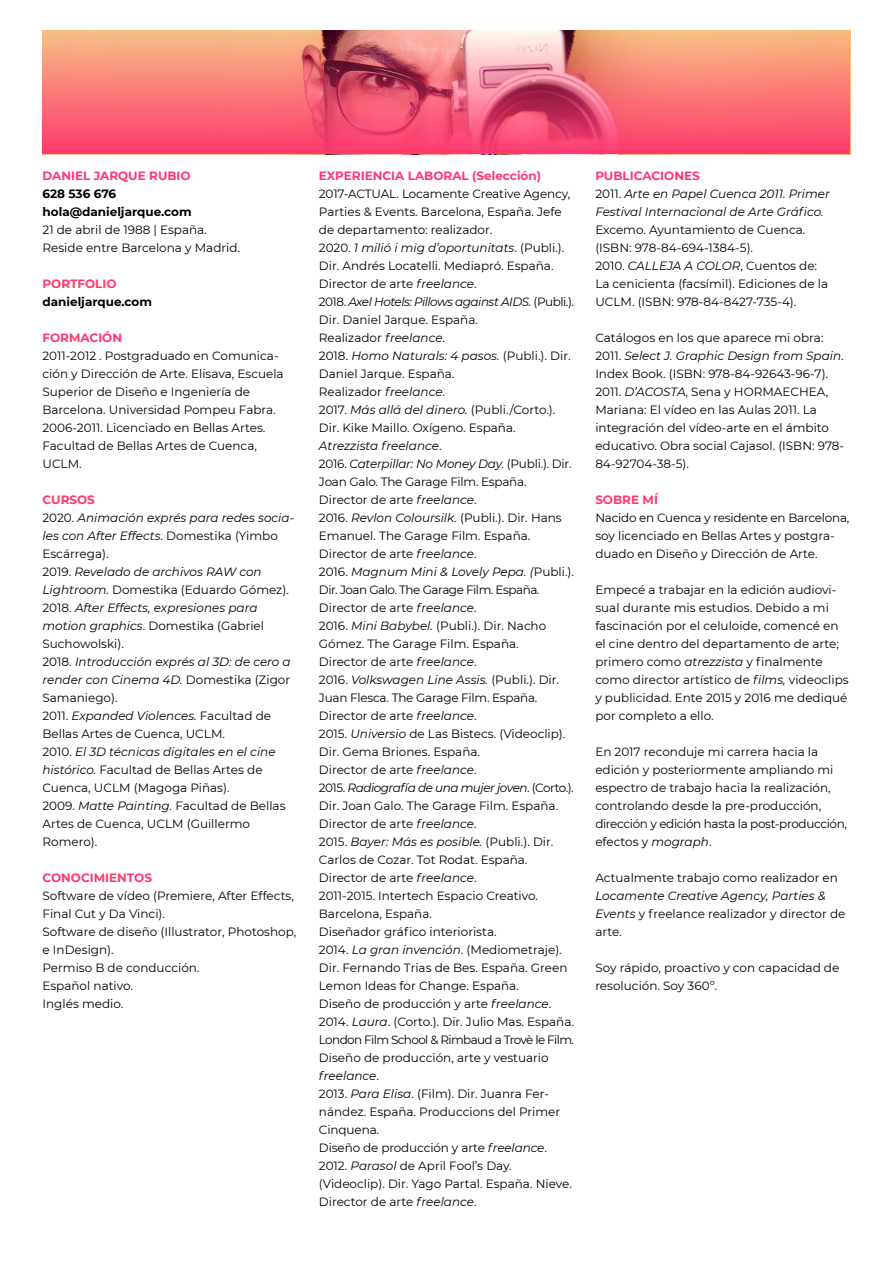
<style>
.page{position:relative;width:893px;height:1263px;background:#fff}
.page>*{position:absolute;margin:0;border:0;box-sizing:border-box;transform-origin:0 0}
.t1{font:12px/18px "Montserrat";color:#000}
.t2{font:italic 12px/18px "Montserrat";color:#000}
.t3{font:700 12px "Montserrat";color:#ff386f}
.t4{font:700 12px/18px "Montserrat";color:#000}
.s1{font-weight:700;color:#ff386f}
.s2{font-style:italic}
.s3{font-weight:700;font-style:normal;color:#ff386f}
.s4{font-style:normal}
</style>
<div class="page">
<img style="left:43px;top:31px;width:807px;height:123px">
<p class="t3" style="left:43px;top:168px;width:150px">DANIEL JARQUE RUBIO</p>
<p class="t4" style="left:43px;top:185px;width:151px">628 536 676 hola@danieljarque.com</p>
<p class="t1" style="left:43px;top:221px;width:199px">21 de abril de 1988 | España.<br>Reside entre Barcelona y Madrid.</p>
<p class="t3" style="left:43px;top:276px;width:76px">PORTFOLIO</p>
<p class="t4" style="left:43px;top:293px;width:111px">danieljarque.com</p>
<p class="t3" style="left:43px;top:330px;width:81px">FORMACIÓN</p>
<p class="t1" style="left:43px;top:347px;width:243px">2011-2012 . Postgraduado en Comunica&shy;ción y Dirección de Arte. Elisava, Escuela Superior de Diseño e Ingeniería de Barcelona. Universidad Pompeu Fabra.<br>2006-2011. Licenciado en Bellas Artes.<br>Facultad de Bellas Artes de Cuenca, UCLM.</p>
<p class="t1" style="left:43px;top:491px;width:253px"><span class="s1">CURSOS<br></span>2020. <span class="s2">Animación exprés para redes socia&shy;les con After Effects</span>. Domestika (Yimbo<br>Escárrega).<br>2019. <span class="s2">Revelado de archivos RAW con<br>Lightroom.</span> Domestika (Eduardo Gómez).<br>2018. <span class="s2">After Effects, expresiones para motion graphics</span>. Domestika (Gabriel<br>Suchowolski).<br>2018. <span class="s2">Introducción exprés al 3D: de cero a render con Cinema 4D.</span> Domestika (Zigor<br>Samaniego).<br>2011. <span class="s2">Expanded Violences.</span> Facultad de<br>Bellas Artes de Cuenca, UCLM.<br>2010. <span class="s2">El 3D técnicas digitales en el cine histórico.</span> Facultad de Bellas Artes de<br>Cuenca, UCLM (Magoga Piñas).<br>2009. <span class="s2">Matte Painting.</span> Facultad de Bellas<br>Artes de Cuenca, UCLM (Guillermo<br>Romero).</p>
<p class="t3" style="left:43px;top:870px;width:111px">CONOCIMIENTOS</p>
<p class="t1" style="left:43px;top:887px;width:255px">Software de vídeo (Premiere, After Effects,<br>Final Cut y Da Vinci).<br>Software de diseño (Illustrator, Photoshop, e InDesign).<br>Permiso B de conducción.<br>Español nativo.<br>Inglés medio.</p>
<p class="t3" style="left:319px;top:168px;width:224px">EXPERIENCIA LABORAL (Selección)</p>
<p class="t1" style="left:319px;top:185px;width:257px">2017-ACTUAL. Locamente Creative Agency, Parties &amp; Events. Barcelona, España. Jefe de departamento: realizador.<br>2020. <span class="s2">1 milió i mig d’oportunitats</span>. (Publi.).<br>Dir. Andrés Locatelli. Mediapró. España.<br>Director de arte <span class="s2">freelance</span>.<br>2018. <span class="s2">Axel Hotels: Pillows against AIDS.</span> (Publi.).<br>Dir. Daniel Jarque. España.<br>Realizador <span class="s2">freelance</span>.<br>2018. <span class="s2">Homo Naturals: 4 pasos.</span> (Publi.). Dir.<br>Daniel Jarque. España.<br>Realizador <span class="s2">freelance</span>.<br>2017. <span class="s2">Más allá del dinero.</span> (Publi./Corto.).<br>Dir. Kike Maillo. Oxígeno. España.<br><span class="s2">Atrezzista freelance</span>.<br>2016. <span class="s2">Caterpillar: No Money Day.</span> (Publi.). Dir.<br>Joan Galo. The Garage Film. España.<br>Director de arte <span class="s2">freelance</span>.<br>2016. <span class="s2">Revlon Coloursilk.</span> (Publi.). Dir. Hans Emanuel. The Garage Film. España.<br>Director de arte <span class="s2">freelance</span>.<br>2016. <span class="s2">Magnum Mini &amp; Lovely Pepa. (</span>Publi.).<br>Dir. Joan Galo. The Garage Film. España.<br>Director de arte <span class="s2">freelance</span>.<br>2016. <span class="s2">Mini Babybel.</span> (Publi.). Dir. Nacho Gómez. The Garage Film. España.<br>Director de arte <span class="s2">freelance</span>.<br>2016. <span class="s2">Volkswagen Line Assis.</span> (Publi.). Dir.<br>Juan Flesca. The Garage Film. España.<br>Director de arte <span class="s2">freelance</span>.<br>2015. <span class="s2">Universio</span> de Las Bistecs. (Videoclip).<br>Dir. Gema Briones. España.<br>Director de arte <span class="s2">freelance</span>.<br>2015. <span class="s2">Radiografía de una mujer joven</span>. (Corto.).<br>Dir. Joan Galo. The Garage Film. España.<br>Director de arte <span class="s2">freelance</span>.<br>2015. <span class="s2">Bayer: Más es posible.</span> (Publi.). Dir.<br>Carlos de Cozar. Tot Rodat. España.<br>Director de arte <span class="s2">freelance</span>.<br>2011-2015. Intertech Espacio Creativo.<br>Barcelona, España.<br>Diseñador gráfico interiorista.<br>2014. <span class="s2">La gran invención</span>. (Mediometraje).<br>Dir. Fernando Trias de Bes. España. Green Lemon Ideas for Change. España.<br>Diseño de producción y arte <span class="s2">freelance</span>.<br>2014. <span class="s2">Laura</span>. (Corto.). Dir. Julio Mas. España.<br>London Film School &amp; Rimbaud a Trovè le Film.<br>Diseño de producción, arte y vestuario <span class="s2">freelance</span>.<br>2013. <span class="s2">Para Elisa</span>. (Film). Dir. Juanra Fer&shy;nández. España. Produccions del Primer Cinquena.<br>Diseño de producción y arte <span class="s2">freelance</span>.<br>2012. <span class="s2">Parasol</span> de April Fool’s Day. (Videoclip). Dir. Yago Partal. España. Nieve.<br>Director de arte <span class="s2">freelance</span>.</p>
<p class="t2" style="left:595px;top:167px;width:236px"><span class="s3">PUBLICACIONES<br></span><span class="s4">2011.</span> Arte en Papel Cuenca 2011. Primer<br>Festival Internacional de Arte Gráfico.</p>
<p class="t1" style="left:595px;top:221px;width:234px">Excemo. Ayuntamiento de Cuenca. (ISBN: 978-84-694-1384-5).<br>2010. <span class="s2">CALLEJA A COLOR</span>, Cuentos de:<br>La cenicienta (facsímil). Ediciones de la UCLM. (ISBN: 978-84-8427-735-4).</p>
<p class="t1" style="left:595px;top:329px;width:250px">Catálogos en los que aparece mi obra:<br>2011. <span class="s2">Select J. Graphic Design from Spain</span>.<br>Index Book. (ISBN: 978-84-92643-96-7).<br>2011. <span class="s2">D’ACOSTA</span>, Sena y HORMAECHEA, Mariana: El vídeo en las Aulas 2011. La integración del vídeo-arte en el ámbito educativo. Obra social Cajasol. (ISBN: 978- 84-92704-38-5).</p>
<p class="t3" style="left:595px;top:492px;width:64px">SOBRE MÍ</p>
<p class="t1" style="left:595px;top:509px;width:256px">Nacido en Cuenca y residente en Barcelona, soy licenciado en Bellas Artes y postgra&shy;duado en Diseño y Dirección de Arte.</p>
<p class="t1" style="left:595px;top:581px;width:255px">Empecé a trabajar en la edición audiovi&shy;sual durante mis estudios. Debido a mi fascinación por el celuloide, comencé en el cine dentro del departamento de arte; primero como <span class="s2">atrezzista</span> y finalmente como director artístico de <span class="s2">films,</span> videoclips y publicidad. Ente 2015 y 2016 me dediqué por completo a ello.</p>
<p class="t1" style="left:595px;top:743px;width:253px">En 2017 reconduje mi carrera hacia la edición y posteriormente ampliando mi espectro de trabajo hacia la realización, controlando desde la pre-producción, dirección y edición hasta la post-producción, efectos y <span class="s2">mograph</span>.</p>
<p class="t1" style="left:595px;top:869px;width:244px">Actualmente trabajo como realizador en</p>
<p class="t2" style="left:595px;top:887px;width:252px">Locamente Creative Agency, Parties &amp;<br>Events <span class="s4">y freelance realizador y director de arte.</span></p>
<p class="t1" style="left:595px;top:959px;width:246px">Soy rápido, proactivo y con capacidad de resolución. Soy 360º.</p>
</div>
